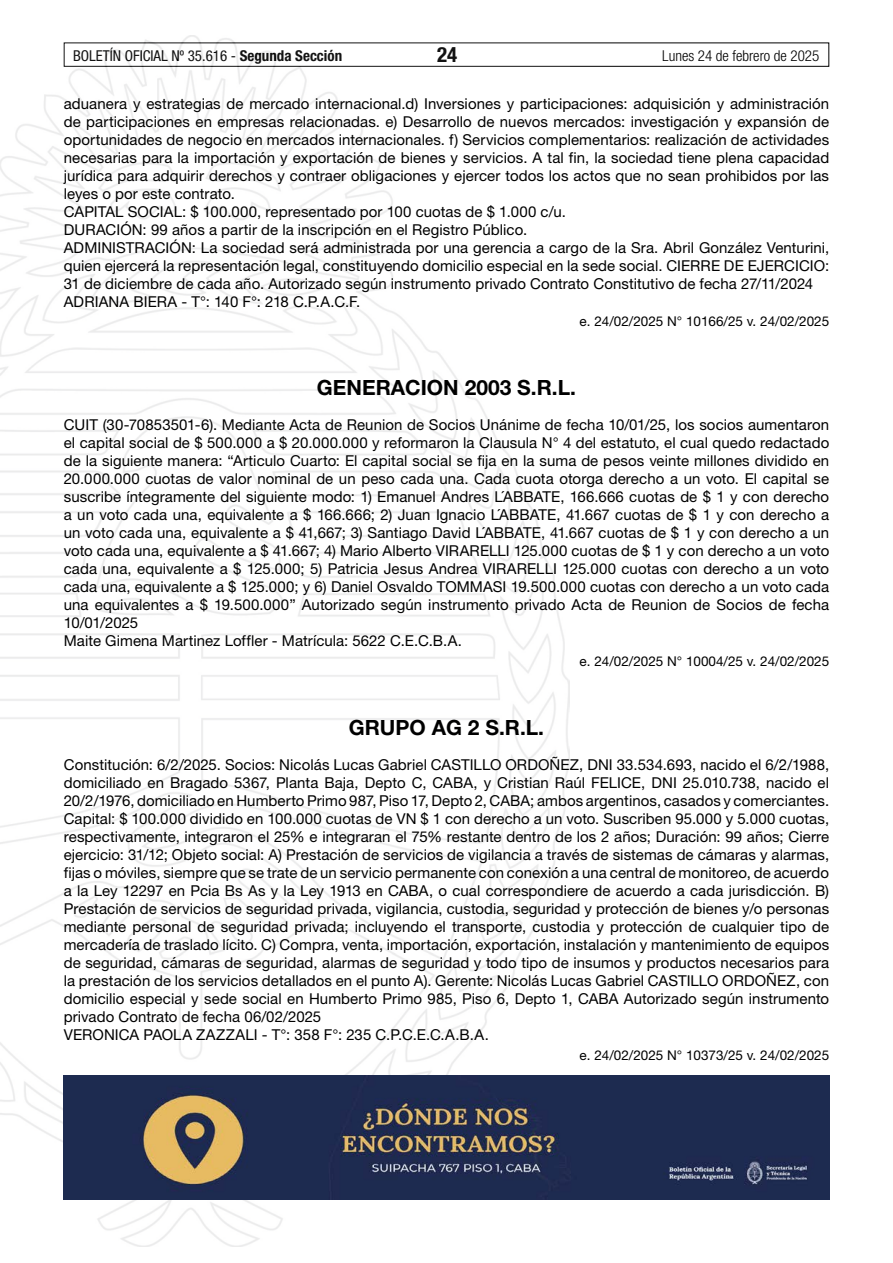
<style>
.page{position:relative;width:893px;height:1263px;background:#fff}
.page>*{position:absolute;margin:0;border:0;box-sizing:border-box;transform-origin:0 0}
.t1{font:700 21px "Helvetica Neue LT Std";color:#000}
.t2{font:700 condensed 21px "Helvetica Neue LT Std";color:#000}
.t3{font:15px/18px "Helvetica Neue LT Std";letter-spacing:.005em;color:#000}
.t4{font:condensed 15px "Helvetica Neue LT Std";color:#000}
.t5{font:300 condensed 15px "Helvetica Neue LT Std";color:#000}
.t6{font:13.5px "Helvetica Neue LT Std";color:#000}
.s1{font-weight:700}
</style>
<div class="page">
<div style="left:64px;top:43px;width:765px;height:24px;border:1px solid #000"></div>
<img style="left:0;top:35px;width:569px;height:1211px">
<img style="left:64px;top:1076px;width:765px;height:123px">
<p class="t4" style="left:73px;top:47px;width:271px">BOLETÍN OFICIAL Nº 35.616 - <span class="s1">Segunda Sección</span></p>
<h1 class="t2" style="left:437px;top:42px;width:22px">24</h1>
<p class="t5" style="left:662px;top:47px;width:159px">Lunes 24 de febrero de 2025</p>
<p class="t3" style="left:64px;top:94px;width:767px">aduanera y estrategias de mercado internacional.d) Inversiones y participaciones: adquisición y administración de participaciones en empresas relacionadas. e) Desarrollo de nuevos mercados: investigación y expansión de oportunidades de negocio en mercados internacionales. f) Servicios complementarios: realización de actividades necesarias para la importación y exportación de bienes y servicios. A tal fin, la sociedad tiene plena capacidad jurídica para adquirir derechos y contraer obligaciones y ejercer todos los actos que no sean prohibidos por las leyes o por este contrato.<br>CAPITAL SOCIAL: $ 100.000, representado por 100 cuotas de $ 1.000 c/u.<br>DURACIÓN: 99 años a partir de la inscripción en el Registro Público.<br>ADMINISTRACIÓN: La sociedad será administrada por una gerencia a cargo de la Sra. Abril González Venturini, quien ejercerá la representación legal, constituyendo domicilio especial en la sede social. CIERRE DE EJERCICIO:<br>31 de diciembre de cada año. Autorizado según instrumento privado Contrato Constitutivo de fecha 27/11/2024<br>ADRIANA BIERA - T°: 140 F°: 218 C.P.A.C.F.</p>
<p class="t6" style="left:580px;top:313px;width:251px">e. 24/02/2025 N° 10166/25 v. 24/02/2025</p>
<h1 class="t1" style="left:317px;top:375px;width:261px">GENERACION 2003 S.R.L.</h1>
<p class="t3" style="left:64px;top:416px;width:767px">CUIT (30-70853501-6). Mediante Acta de Reunion de Socios Unánime de fecha 10/01/25, los socios aumentaron el capital social de $ 500.000 a $ 20.000.000 y reformaron la Clausula N° 4 del estatuto, el cual quedo redactado de la siguiente manera: “Articulo Cuarto: El capital social se fija en la suma de pesos veinte millones dividido en 20.000.000 cuotas de valor nominal de un peso cada una. Cada cuota otorga derecho a un voto. El capital se suscribe íntegramente del siguiente modo: 1) Emanuel Andres L´ABBATE, 166.666 cuotas de $ 1 y con derecho a un voto cada una, equivalente a $ 166.666; 2) Juan Ignacio L´ABBATE, 41.667 cuotas de $ 1 y con derecho a un voto cada una, equivalente a $ 41,667; 3) Santiago David L´ABBATE, 41.667 cuotas de $ 1 y con derecho a un voto cada una, equivalente a $ 41.667; 4) Mario Alberto VIRARELLI 125.000 cuotas de $ 1 y con derecho a un voto cada una, equivalente a $ 125.000; 5) Patricia Jesus Andrea VIRARELLI 125.000 cuotas con derecho a un voto cada una, equivalente a $ 125.000; y 6) Daniel Osvaldo TOMMASI 19.500.000 cuotas con derecho a un voto cada una equivalentes a $ 19.500.000” Autorizado según instrumento privado Acta de Reunion de Socios de fecha 10/01/2025<br>Maite Gimena Martinez Loffler - Matrícula: 5622 C.E.C.B.A.</p>
<p class="t6" style="left:580px;top:653px;width:251px">e. 24/02/2025 N° 10004/25 v. 24/02/2025</p>
<h1 class="t1" style="left:349px;top:715px;width:197px">GRUPO AG 2 S.R.L.</h1>
<p class="t3" style="left:64px;top:756px;width:767px">Constitución: 6/2/2025. Socios: Nicolás Lucas Gabriel CASTILLO ORDOÑEZ, DNI 33.534.693, nacido el 6/2/1988, domiciliado en Bragado 5367, Planta Baja, Depto C, CABA, y Cristian Raúl FELICE, DNI 25.010.738, nacido el 20/2/1976, domiciliado en Humberto Primo 987, Piso 17, Depto 2, CABA; ambos argentinos, casados y comerciantes.<br>Capital: $ 100.000 dividido en 100.000 cuotas de VN $ 1 con derecho a un voto. Suscriben 95.000 y 5.000 cuotas, respectivamente, integraron el 25% e integraran el 75% restante dentro de los 2 años; Duración: 99 años; Cierre ejercicio: 31/12; Objeto social: A) Prestación de servicios de vigilancia a través de sistemas de cámaras y alarmas, fijas o móviles, siempre que se trate de un servicio permanente con conexión a una central de monitoreo, de acuerdo a la Ley 12297 en Pcia Bs As y la Ley 1913 en CABA, o cual correspondiere de acuerdo a cada jurisdicción. B)<br>Prestación de servicios de seguridad privada, vigilancia, custodia, seguridad y protección de bienes y/o personas mediante personal de seguridad privada; incluyendo el transporte, custodia y protección de cualquier tipo de mercadería de traslado lícito. C) Compra, venta, importación, exportación, instalación y mantenimiento de equipos de seguridad, cámaras de seguridad, alarmas de seguridad y todo tipo de insumos y productos necesarios para la prestación de los servicios detallados en el punto A). Gerente: Nicolás Lucas Gabriel CASTILLO ORDOÑEZ, con domicilio especial y sede social en Humberto Primo 985, Piso 6, Depto 1, CABA Autorizado según instrumento privado Contrato de fecha 06/02/2025<br>VERONICA PAOLA ZAZZALI - T°: 358 F°: 235 C.P.C.E.C.A.B.A.</p>
<p class="t6" style="left:580px;top:1047px;width:251px">e. 24/02/2025 N° 10373/25 v. 24/02/2025</p>
</div>
